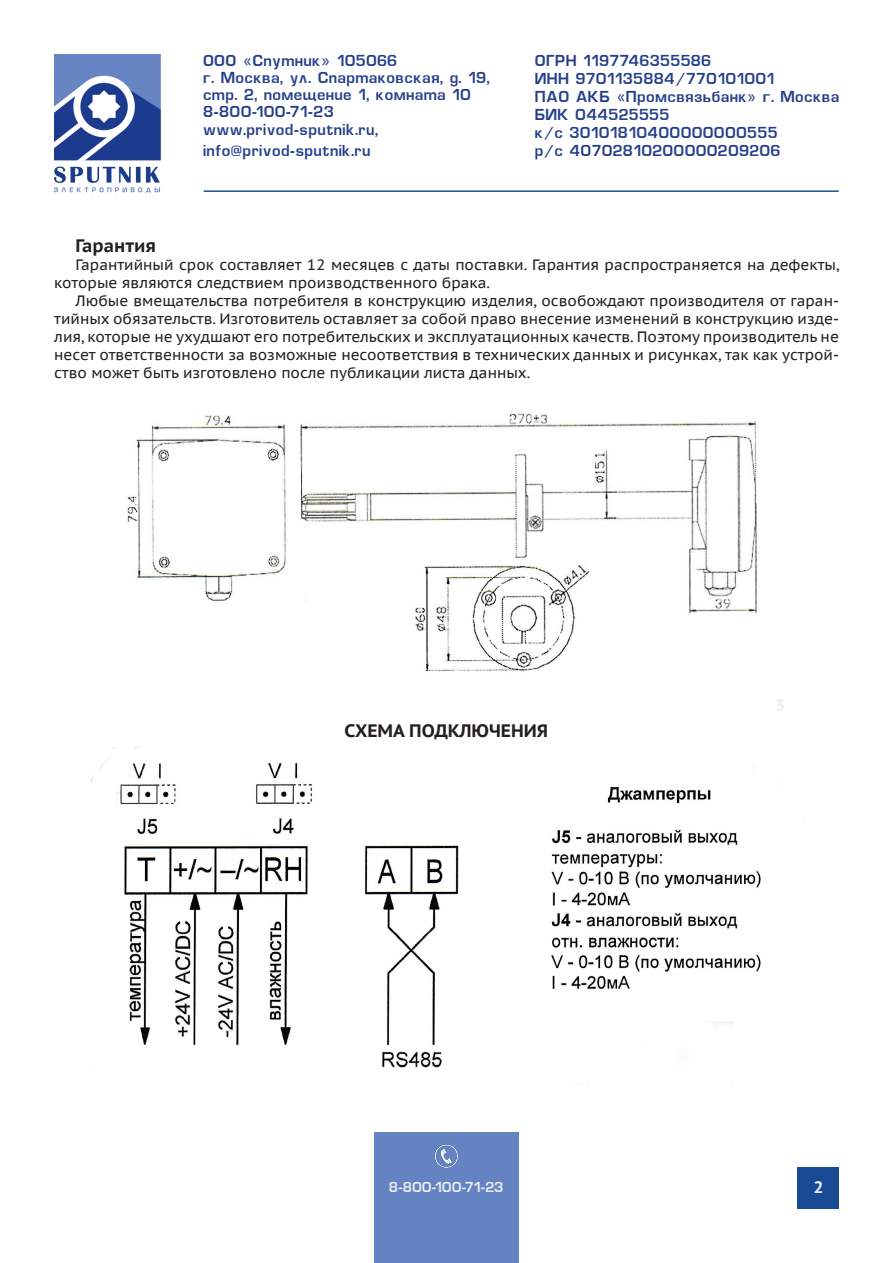
<style>
.page{position:relative;width:893px;height:1263px;background:#fff}
.page>*{position:absolute;margin:0;border:0;box-sizing:border-box;transform-origin:0 0}
.t1{font:700 18px "PT Sans Caption";color:#231f20}
.t2{font:16.5px/17.2px "EUROSTYLECYR";letter-spacing:.1em;color:#253f8b}
.t3{font:700 16.5px "PT Sans Caption";color:#eceeef}
.t4{font:15px/18px "PT Sans Caption";color:#231f20}
.t5{font:15px "EUROSTYLECYR";letter-spacing:.08em;color:#eceeef}
.s1{font-family:"PT Sans"}
</style>
<div class="page">
<div style="left:798px;top:1168px;width:41px;height:41px;background:#184b93"></div>
<div style="left:374px;top:1132px;width:144px;height:131px;background:#6383c2"></div>
<img style="left:434px;top:1145px;width:24px;height:23px">
<img style="left:54px;top:54px;width:107px;height:139px">
<hr style="left:204px;top:190px;width:635px;height:2px;background:#184b93">
<img style="left:90px;top:746px;width:671px;height:322px">
<img style="left:127px;top:413px;width:631px;height:259px">
<p class="t2" style="left:204px;top:52px;width:194px">ООО <span class="s1">«</span>Спутник<span class="s1">»</span> 105066</p>
<p class="t2" style="left:204px;top:69px;width:287px">г. Москва, ул. Спартаковская, д. 19, стр. 2, помещение 1, комната 10</p>
<p class="t2" style="left:204px;top:104px;width:131px">8-800-100-71-23</p>
<p class="t2" style="left:204px;top:121px;width:175px">www.privod-sputnik.ru,</p>
<p class="t2" style="left:204px;top:142px;width:168px">info@privod-sputnik.ru</p>
<p class="t2" style="left:535px;top:52px;width:176px">ОГРН 1197746355586</p>
<p class="t2" style="left:535px;top:70px;width:240px">ИНН 9701135884/770101001</p>
<p class="t2" style="left:535px;top:88px;width:305px">ПАО АКБ <span class="s1">«</span>Промсвязьбанк<span class="s1">»</span> г. Москва</p>
<p class="t2" style="left:535px;top:106px;width:135px">БИК 044525555</p>
<p class="t2" style="left:535px;top:124px;width:243px">к/с 30101810400000000555</p>
<p class="t2" style="left:535px;top:142px;width:246px">р/с 40702810200000209206</p>
<p class="t1" style="left:76px;top:233px;width:82px">Гарантия</p>
<p class="t4" style="left:54px;top:255px;width:787px;text-indent:21px">Гарантийный срок составляет 12 месяцев с даты поставки. Гарантия распространяется на дефекты, которые являются следствием производственного брака.</p>
<p class="t4" style="left:54px;top:291px;width:786px;text-align:justify;text-indent:21px">Любые вмещательства потребителя в конструкцию изделия, освобождают производителя от гаран&shy;тийных обязательств. Изготовитель оставляет за собой право внесение изменений в конструкцию изде&shy;лия, которые не ухудшают его потребительских и эксплуатационных качеств. Поэтому производитель не несет ответственности за возможные несоответствия в технических данных и рисунках, так как устрой&shy;ство может быть изготовлено после публикации листа данных.</p>
<p class="t1" style="left:344px;top:719px;width:205px">СХЕМА ПОДКЛЮЧЕНИЯ</p>
<p class="t5" style="left:390px;top:1180px;width:115px">8-800-100-71-23</p>
<p class="t3" style="left:813px;top:1176px;width:12px">2</p>
</div>
